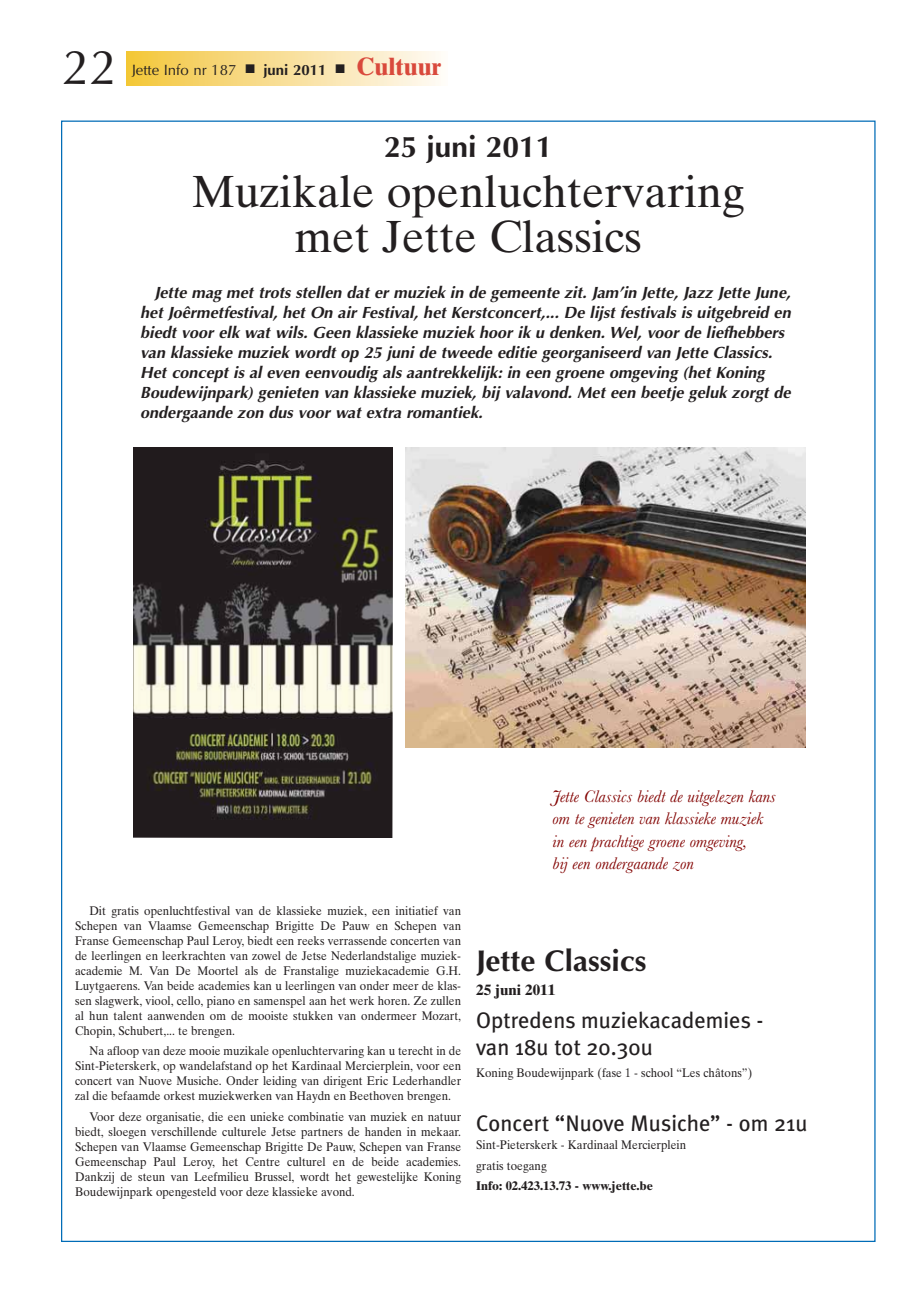
<style>
.page{position:relative;width:921px;height:1292px;background:#fff}
.page>*{position:absolute;margin:0;border:0;box-sizing:border-box;transform-origin:0 0}
.t1{font:49.25px "Optima";color:#231f20}
.t2{font:45px/45px "Times Ten";color:#231f20;text-align:center}
.t3{font:700 30px "Optima";color:#231f20}
.t4{font:22.5px/27px "Meta Plus";color:#231f20}
.t5{font:italic 17.5px/22.5px "Baskerville";color:#820200}
.t6{font:italic 700 16.25px/20px "Optima";color:#231f20}
.t7{font:15px "Optima";color:#231f20}
.t8{font:700 15px "Times Ten";color:#231f20}
.t9{font:12.5px/15px "Times Ten";color:#231f20;text-align:justify;scale:.93 1}
.t10{font:700 12.5px "Times Ten";color:#231f20}
.s1{font-weight:700}
.s2{font-family:"Times Ten";font-weight:700;font-size:25px;color:#d9493c}
</style>
<div class="page">
<div style="left:126px;top:51px;width:321px;height:34px;background:linear-gradient(to right,#f3c63b,#fefaf8)"></div>
<img style="left:405px;top:447px;width:400px;height:300px">
<img style="left:133px;top:447px;width:259px;height:391px">
<h1 class="t1" style="left:62px;top:47px;width:56px">22</h1>
<p class="t7" style="left:132px;top:63px;width:311px">Jette Info nr 187 ■ <span class="s1">juni 2011</span> ■ <span class="s2">Cultuur</span></p>
<h3 class="t3" style="left:384px;top:134px;width:170px">25 juni 2011</h3>
<h2 class="t2" style="left:192px;top:174px;width:554px">Muzikale openluchtervaring met Jette Classics</h2>
<p class="t6" style="left:140px;top:284px;width:655px;text-indent:14px">Jette mag met trots stellen dat er muziek in de gemeente zit. Jam’in Jette, Jazz Jette June, het Joêrmetfestival, het On air Festival, het Kerstconcert,... De lijst festivals is uitgebreid en biedt voor elk wat wils. Geen klassieke muziek hoor ik u denken.Wel, voor de liefhebbers van klassieke muziek wordt op 25 juni de tweede editie georganiseerd van Jette Classics.<br>Het concept is al even eenvoudig als aantrekkelijk: in een groene omgeving (het Koning Boudewijnpark) genieten van klassieke muziek, bij valavond. Met een beetje geluk zorgt de ondergaande zon dus voor wat extra romantiek.</p>
<p class="t9" style="left:75px;top:904px;width:416px;text-indent:14px">Dit gratis openluchtfestival van de klassieke muziek, een initiatief van Schepen van Vlaamse Gemeenschap Brigitte De Pauw en Schepen van Franse Gemeenschap Paul Leroy, biedt een reeks verrassende concerten van de leerlingen en leerkrachten van zowel de Jetse Nederlandstalige muziek&shy;academie M. Van De Moortel als de Franstalige muziekacademie G.H.<br>Luytgaerens. Van beide academies kan u leerlingen van onder meer de klas&shy;sen slagwerk, viool, cello, piano en samenspel aan het werk horen. Ze zullen al hun talent aanwenden om de mooiste stukken van ondermeer Mozart, Chopin, Schubert,... te brengen.</p>
<p class="t9" style="left:75px;top:1045px;width:416px;text-indent:14px">Na afloop van deze mooie muzikale openluchtervaring kan u terecht in de Sint-Pieterskerk, op wandelafstand op het Kardinaal Mercierplein, voor een concert van Nuove Musiche. Onder leiding van dirigent Eric Lederhandler zal die befaamde orkest muziekwerken van Haydn en Beethoven brengen.</p>
<p class="t9" style="left:75px;top:1110px;width:416px;text-indent:14px">Voor deze organisatie, die een unieke combinatie van muziek en natuur biedt, sloegen verschillende culturele Jetse partners de handen in mekaar.<br>Schepen van Vlaamse Gemeenschap Brigitte De Pauw, Schepen van Franse Gemeenschap Paul Leroy, het Centre culturel en de beide academies.<br>Dankzij de steun van Leefmilieu Brussel, wordt het gewestelijke Koning Boudewijnpark opengesteld voor deze klassieke avond.</p>
<h3 class="t5" style="left:552px;top:787px;width:225px">Jette Classics biedt de uitgelezen kans om te genieten van klassieke muziek in een prachtige groene omgeving,<br>bij een ondergaande zon</h3>
<h3 class="t3" style="left:476px;top:948px;width:172px">Jette Classics</h3>
<p class="t8" style="left:476px;top:984px;width:81px">25 juni 2011</p>
<h3 class="t4" style="left:476px;top:1008px;width:289px">Optredens muziekacademies - van 18u tot 20.30u</h3>
<p class="t9" style="left:476px;top:1067px;width:298px">Koning Boudewijnpark (fase 1 - school “Les châtons”)</p>
<h3 class="t4" style="left:476px;top:1110px;width:333px">Concert “Nuove Musiche” - om 21u</h3>
<p class="t9" style="left:476px;top:1136px;width:227px;line-height:20.4px">Sint-Pieterskerk - Kardinaal Mercierplein gratis toegang</p>
<p class="t10" style="left:476px;top:1181px;width:178px">Info: 02.423.13.73 - www.jette.be</p>
</div>
